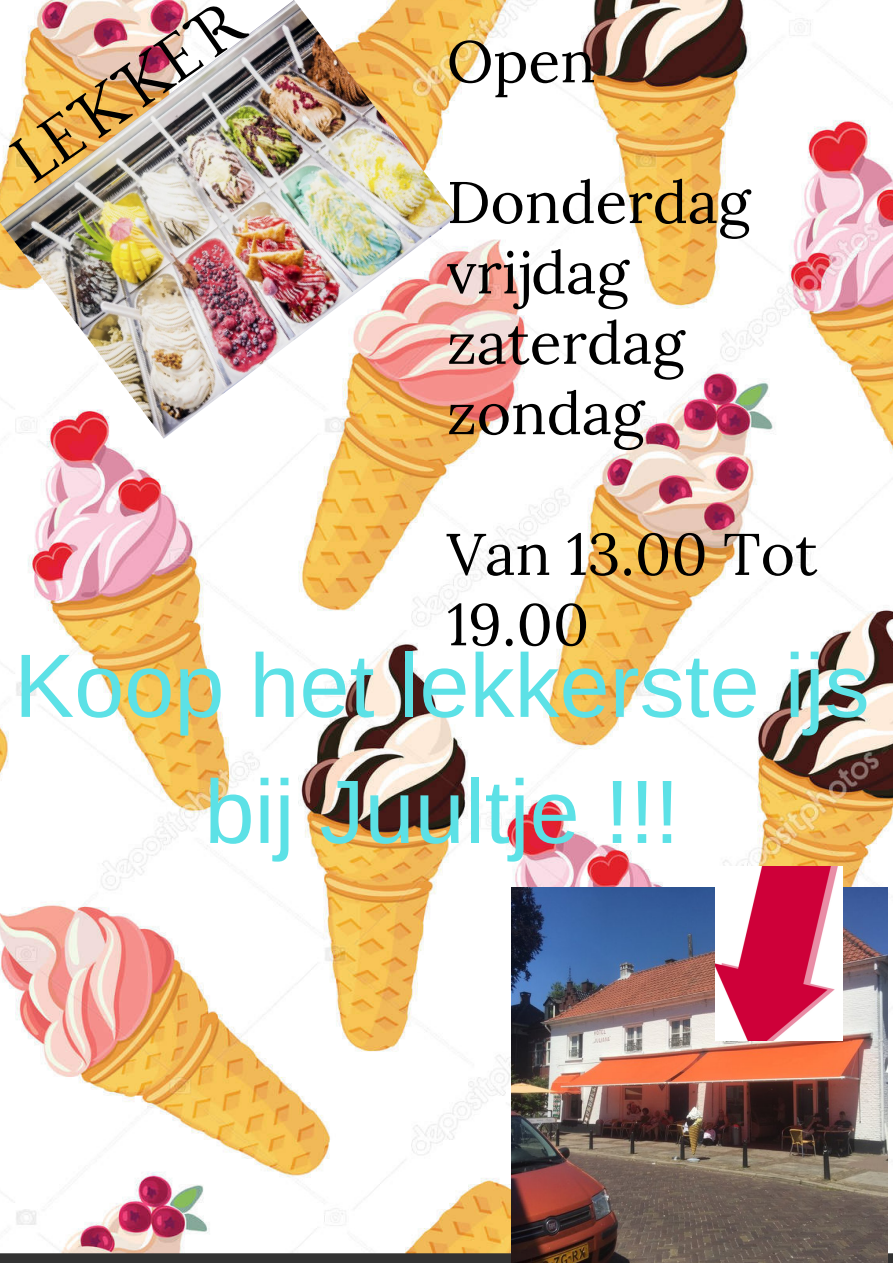
<style>
.page{position:relative;width:893px;height:1263px;background:#fff}
.page>*{position:absolute;margin:0;border:0;box-sizing:border-box;transform-origin:0 0}
.t1{font:90.07px/126.1px "Arimo";color:#5ce1e6;text-align:center}
.t2{font:78px "Lancelot";color:#000}
.t3{font:58.65px/70.3px "Lora";color:#000}
</style>
<div class="page">
<img style="left:0;top:0;width:893px;height:1263px">
<img style="left:511px;top:887px;width:376px;height:376px">
<img style="left:715px;top:866px;width:127px;height:174px">
<img style="left:0;top:0;width:458px;height:439px">
<h2 class="t2" style="left:-1px;top:135px;width:266px;rotate:-35deg">LEKKER</h2>
<p class="t3" style="left:447px;top:26px;width:150px">Open</p>
<p class="t3" style="left:447px;top:166px;width:305px">Donderdag vrijdag zaterdag zondag</p>
<p class="t3" style="left:447px;top:518px;width:372px">Van 13.00 Tot<br>19.00</p>
<h1 class="t1" style="left:14px;top:622px;width:857px">Koop het lekkerste ijs bij Juultje !!!</h1>
</div>
